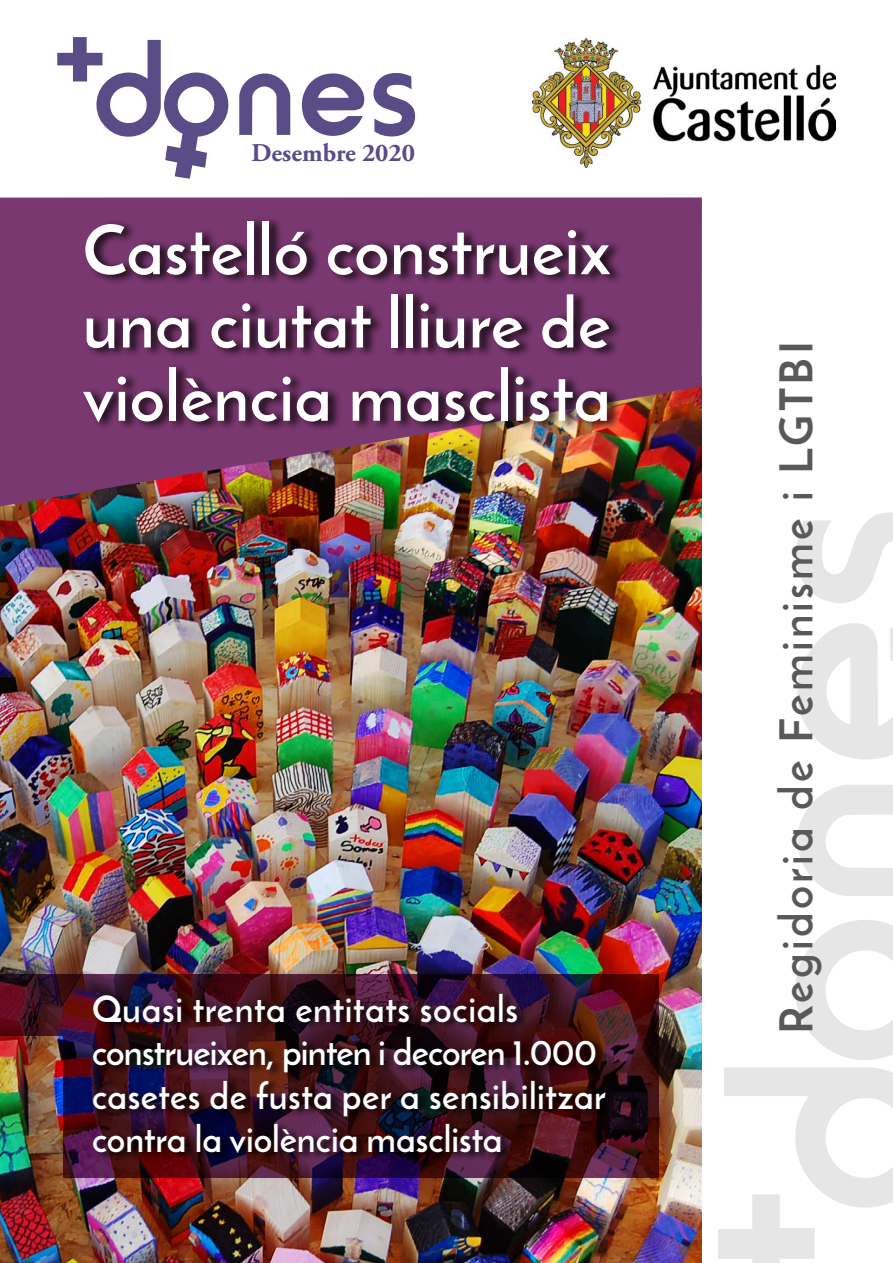
<style>
.page{position:relative;width:893px;height:1263px;background:#fff}
.page>*{position:absolute;margin:0;border:0;box-sizing:border-box;transform-origin:0 0}
.t1{font:700 68.1px/73.3px "Josefin Sans";letter-spacing:.01em;color:#fff;text-align:justify}
.t2{font:700 45px "Josefin Sans";letter-spacing:.07em;color:#58595b}
.t3{font:700 36px/43.5px "Josefin Sans";color:#fff}
.t4{font:700 25.5px "Adobe Garamond Pro";color:#5a4c87}
</style>
<div class="page">
<svg style="left:795px;top:920px;width:98px;height:140px"></svg>
<svg style="left:797px;top:785px;width:96px;height:111px"></svg>
<svg style="left:797px;top:623px;width:96px;height:136px"></svg>
<svg style="left:796px;top:512px;width:97px;height:91px"></svg>
<svg style="left:718px;top:1067px;width:175px;height:196px"></svg>
<img style="left:0;top:506px;width:702px;height:757px">
<img style="left:0;top:974px;width:659px;height:62px">
<svg style="left:64px;top:1036px;width:595px;height:142px;background:#391027"></svg>
<img style="left:532px;top:39px;width:303px;height:128px">
<svg style="left:239px;top:73px;width:51px;height:62px"></svg>
<svg style="left:302px;top:73px;width:62px;height:63px"></svg>
<svg style="left:373px;top:73px;width:42px;height:63px"></svg>
<svg style="left:57px;top:37px;width:172px;height:142px"></svg>
<img style="left:0;top:198px;width:702px;height:308px">
<div style="left:92px;top:990px;width:525px;height:172px;background:#000;opacity:.75"></div>
<div style="left:82px;top:215px;width:542px;height:217px;background:#000;opacity:.75"></div>
<p class="t4" style="left:252px;top:138px;width:165px">Desembre 2020</p>
<h1 class="t1" style="left:83px;top:213px;width:530px">Castelló construeix una ciutat lliure de violència masclista</h1>
<p class="t3" style="left:92px;top:987px;width:515px">Quasi trenta entitats socials construeixen, pinten i decoren 1.000 casetes de fusta per a sensibilitzar contra la violència masclista</p>
<p class="t2" style="left:768px;top:1034px;width:694px;rotate:-90deg">Regidoria de Feminisme i LGTBI</p>
</div>
